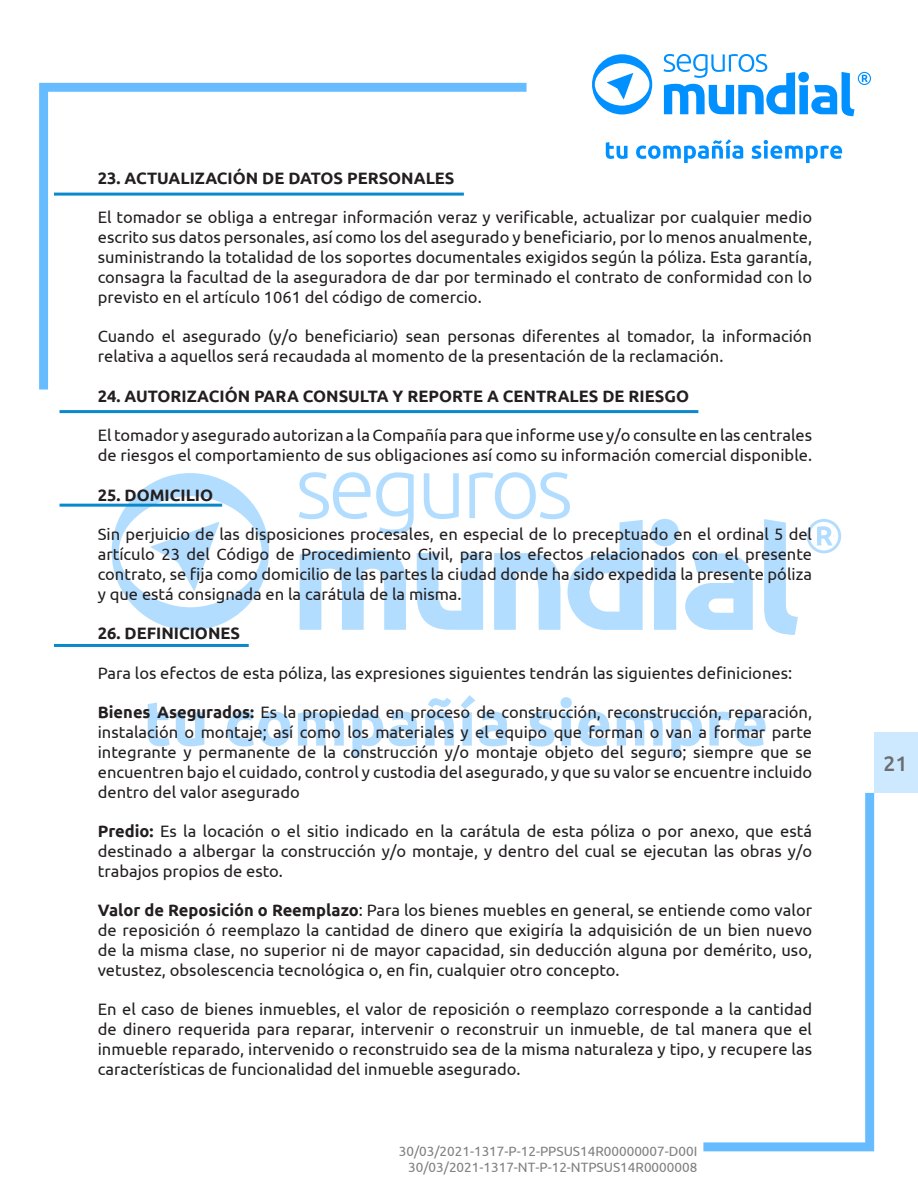
<style>
.page{position:relative;width:918px;height:1188px;background:#fff}
.page>*{position:absolute;margin:0;border:0;box-sizing:border-box;transform-origin:0 0}
.t1{font:500 21px "Ubuntu";color:#6c6d70}
.t2{font:16.5px/19.8px "Ubuntu";color:#231f20;text-align:justify}
.t3{font:700 16.5px "Ubuntu";color:#231f20}
.t4{font:13.5px/16.2px "Ubuntu";color:#808080;text-align:right}
.s1{font-weight:700}
</style>
<div class="page">
<svg style="left:112px;top:473px;width:157px;height:157px"></svg>
<svg style="left:764px;top:519px;width:34px;height:116px"></svg>
<svg style="left:651px;top:519px;width:28px;height:111px"></svg>
<svg style="left:685px;top:553px;width:68px;height:77px"></svg>
<svg style="left:299px;top:472px;width:344px;height:158px"></svg>
<svg style="left:148px;top:703px;width:22px;height:43px"></svg>
<svg style="left:176px;top:712px;width:28px;height:34px"></svg>
<svg style="left:227px;top:711px;width:64px;height:36px"></svg>
<svg style="left:298px;top:712px;width:46px;height:34px"></svg>
<svg style="left:352px;top:711px;width:65px;height:46px"></svg>
<svg style="left:425px;top:698px;width:29px;height:48px"></svg>
<svg style="left:461px;top:695px;width:46px;height:51px"></svg>
<svg style="left:529px;top:711px;width:25px;height:36px"></svg>
<svg style="left:561px;top:697px;width:11px;height:49px"></svg>
<svg style="left:578px;top:711px;width:31px;height:36px"></svg>
<svg style="left:617px;top:712px;width:46px;height:34px"></svg>
<svg style="left:671px;top:712px;width:31px;height:45px"></svg>
<svg style="left:709px;top:711px;width:57px;height:36px"></svg>
<svg style="left:807px;top:519px;width:34px;height:34px"></svg>
<svg style="left:592px;top:54px;width:60px;height:60px"></svg>
<svg style="left:606px;top:142px;width:22px;height:17px"></svg>
<svg style="left:636px;top:139px;width:107px;height:24px"></svg>
<svg style="left:752px;top:140px;width:90px;height:23px"></svg>
<svg style="left:664px;top:54px;width:207px;height:62px"></svg>
<svg style="left:39px;top:83px;width:488px;height:307px"></svg>
<svg style="left:703px;top:793px;width:171px;height:358px"></svg>
<div style="left:874px;top:732px;width:44px;height:61px;background:#cde9ff"></div>
<hr style="left:0;top:732px;width:1px;height:61px;background:#0090ff">
<hr style="left:54px;top:193px;width:410px;height:3px;background:#0988cb">
<hr style="left:60px;top:410px;width:638px;height:3px;background:#0988cb">
<hr style="left:60px;top:504px;width:162px;height:3px;background:#0988cb">
<hr style="left:54px;top:644px;width:195px;height:3px;background:#0988cb">
<p class="t3" style="left:98px;top:168px;width:358px">23. ACTUALIZACIÓN DE DATOS PERSONALES</p>
<p class="t2" style="left:98px;top:207px;width:716px">El tomador se obliga a entregar información veraz y verificable, actualizar por cualquier medio escrito sus datos personales, así como los del asegurado y beneficiario, por lo menos anualmente, suministrando la totalidad de los soportes documentales exigidos según la póliza. Esta garantía, consagra la facultad de la aseguradora de dar por terminado el contrato de conformidad con lo previsto en el artículo 1061 del código de comercio.</p>
<p class="t2" style="left:98px;top:326px;width:716px">Cuando el asegurado (y/o beneficiario) sean personas diferentes al tomador, la información relativa a aquellos será recaudada al momento de la presentación de la reclamación.</p>
<p class="t3" style="left:98px;top:386px;width:593px">24. AUTORIZACIÓN PARA CONSULTA Y REPORTE A CENTRALES DE RIESGO</p>
<p class="t2" style="left:98px;top:425px;width:716px">El tomador y asegurado autorizan a la Compañía para que informe use y/o consulte en las centrales de riesgos el comportamiento de sus obligaciones así como su información comercial disponible.</p>
<p class="t3" style="left:98px;top:485px;width:117px">25. DOMICILIO</p>
<p class="t2" style="left:98px;top:524px;width:716px">Sin perjuicio de las disposiciones procesales, en especial de lo preceptuado en el ordinal 5 del artículo 23 del Código de Procedimiento Civil, para los efectos relacionados con el presente contrato, se fija como domicilio de las partes la ciudad donde ha sido expedida la presente póliza y que está consignada en la carátula de la misma.</p>
<p class="t3" style="left:98px;top:623px;width:144px">26. DEFINICIONES</p>
<p class="t2" style="left:98px;top:662px;width:696px">Para los efectos de esta póliza, las expresiones siguientes tendrán las siguientes definiciones:</p>
<p class="t2" style="left:98px;top:702px;width:716px"><span class="s1">Bienes Asegurados:</span> Es la propiedad en proceso de construcción, reconstrucción, reparación, instalación o montaje; así como los materiales y el equipo que forman o van a formar parte integrante y permanente de la construcción y/o montaje objeto del seguro; siempre que se encuentren bajo el cuidado, control y custodia del asegurado, y que su valor se encuentre incluido dentro del valor asegurado</p>
<p class="t2" style="left:98px;top:821px;width:716px"><span class="s1">Predio:</span> Es la locación o el sitio indicado en la carátula de esta póliza o por anexo, que está destinado a albergar la construcción y/o montaje, y dentro del cual se ejecutan las obras y/o trabajos propios de esto.</p>
<p class="t2" style="left:98px;top:900px;width:716px"><span class="s1">Valor de Reposición o Reemplazo</span>: Para los bienes muebles en general, se entiende como valor de reposición ó reemplazo la cantidad de dinero que exigiría la adquisición de un bien nuevo de la misma clase, no superior ni de mayor capacidad, sin deducción alguna por demérito, uso, vetustez, obsolescencia tecnológica o, en fin, cualquier otro concepto.</p>
<p class="t2" style="left:98px;top:999px;width:716px">En el caso de bienes inmuebles, el valor de reposición o reemplazo corresponde a la cantidad de dinero requerida para reparar, intervenir o reconstruir un inmueble, de tal manera que el inmueble reparado, intervenido o reconstruido sea de la misma naturaleza y tipo, y recupere las características de funcionalidad del inmueble asegurado.</p>
<p class="t4" style="left:399px;top:1143px;width:300px">30/03/2021-1317-P-12-PPSUS14R00000007-D00I<br>30/03/2021-1317-NT-P-12-NTPSUS14R0000008</p>
<p class="t1" style="left:884px;top:751px;width:25px">21</p>
</div>
